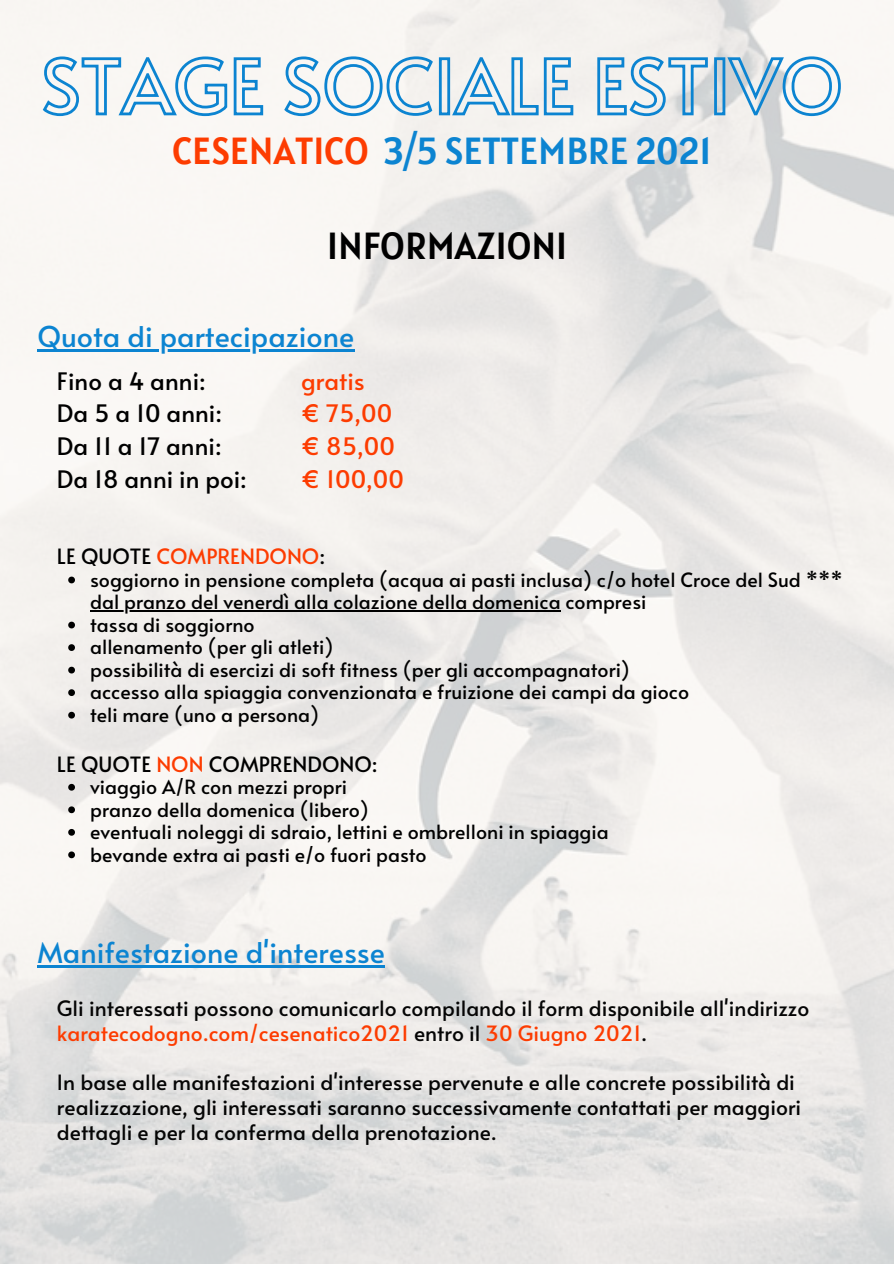
<style>
.page{position:relative;width:894px;height:1264px;background:#fff}
.page>*{position:absolute;margin:0;border:0;box-sizing:border-box;transform-origin:0 0}
.t1{font:37.5px "Alatsi";color:#0c84d1}
.t2{font:37.5px "Alatsi";color:#000}
.t3{font:28.5px "Alata";color:#0c84d1}
.t4{font:24px "Alata";color:#000}
.t5{font:24px "Alata";color:#fd3c01}
.t6{font:21px/24.8px "Alata";color:#050505}
.t7{font:21px "Alata";color:#000}
.t8{font:21px "Alata";color:#fd3c01}
.t9{font:19.5px "Alata";color:#000}
.s1{color:#fd3c01}
.s2{color:#000}
</style>
<div class="page">
<img style="left:0;top:0;width:893px;height:1263px">
<svg style="left:41px;top:55px;width:801px;height:63px"></svg>
<hr style="left:37px;top:349px;width:317px;height:2px;background:#0c84d1">
<svg style="left:68px;top:576px;width:7px;height:7px"></svg>
<svg style="left:68px;top:621px;width:7px;height:7px"></svg>
<svg style="left:68px;top:644px;width:7px;height:7px"></svg>
<svg style="left:68px;top:666px;width:7px;height:7px"></svg>
<svg style="left:68px;top:689px;width:7px;height:7px"></svg>
<svg style="left:68px;top:711px;width:7px;height:7px"></svg>
<svg style="left:68px;top:784px;width:7px;height:6px"></svg>
<svg style="left:68px;top:806px;width:7px;height:7px"></svg>
<svg style="left:68px;top:829px;width:7px;height:6px"></svg>
<svg style="left:68px;top:851px;width:7px;height:7px"></svg>
<hr style="left:90px;top:610px;width:470px;height:1px;background:#000">
<hr style="left:37px;top:965px;width:348px;height:2px;background:#0c84d1">
<p class="t1" style="left:172px;top:126px;width:540px"><span class="s1">CESENATICO</span> 3/5 SETTEMBRE 2021</p>
<p class="t2" style="left:327px;top:222px;width:241px">INFORMAZIONI</p>
<p class="t3" style="left:37px;top:315px;width:318px">Quota di partecipazione</p>
<p class="t4" style="left:57px;top:363px;width:150px">Fino a 4 anni:</p>
<p class="t4" style="left:57px;top:396px;width:167px">Da 5 a 10 anni:</p>
<p class="t4" style="left:57px;top:428px;width:166px">Da 11 a 17 anni:</p>
<p class="t4" style="left:57px;top:461px;width:191px">Da 18 anni in poi:</p>
<p class="t5" style="left:301px;top:363px;width:65px">gratis</p>
<p class="t5" style="left:301px;top:396px;width:93px">€ 75,00</p>
<p class="t5" style="left:301px;top:428px;width:95px">€ 85,00</p>
<p class="t5" style="left:301px;top:461px;width:104px">€ 100,00</p>
<p class="t8" style="left:57px;top:541px;width:270px"><span class="s2">LE QUOTE</span> COMPRENDONO<span class="s2">:</span></p>
<p class="t9" style="left:90px;top:588px;width:557px">dal pranzo del venerdì alla colazione della domenica compresi</p>
<p class="t9" style="left:90px;top:565px;width:754px">soggiorno in pensione completa (acqua ai pasti inclusa) c/o hotel Croce del Sud ***</p>
<p class="t9" style="left:90px;top:610px;width:166px">tassa di soggiorno</p>
<p class="t9" style="left:90px;top:633px;width:245px">allenamento (per gli atleti)</p>
<p class="t9" style="left:90px;top:655px;width:541px">possibilità di esercizi di soft fitness (per gli accompagnatori)</p>
<p class="t9" style="left:90px;top:678px;width:600px">accesso alla spiaggia convenzionata e fruizione dei campi da gioco</p>
<p class="t9" style="left:90px;top:700px;width:230px">teli mare (uno a persona)</p>
<p class="t7" style="left:57px;top:748px;width:322px">LE QUOTE <span class="s1">NON</span> COMPRENDONO:</p>
<p class="t9" style="left:90px;top:772px;width:258px">viaggio A/R con mezzi propri</p>
<p class="t9" style="left:90px;top:795px;width:280px">pranzo della domenica (libero)</p>
<p class="t9" style="left:90px;top:817px;width:520px">eventuali noleggi di sdraio, lettini e ombrelloni in spiaggia</p>
<p class="t9" style="left:90px;top:840px;width:338px">bevande extra ai pasti e/o fuori pasto</p>
<p class="t3" style="left:37px;top:931px;width:349px">Manifestazione d'interesse</p>
<p class="t6" style="left:57px;top:995px;width:753px">Gli interessati possono comunicarlo compilando il form disponibile all'indirizzo <span class="s1">karatecodogno.com/cesenatico2021</span> entro il <span class="s1">30 Giugno 2021</span>.</p>
<p class="t6" style="left:57px;top:1069px;width:745px">In base alle manifestazioni d'interesse pervenute e alle concrete possibilità di realizzazione, gli interessati saranno successivamente contattati per maggiori dettagli e per la conferma della prenotazione.</p>
</div>
